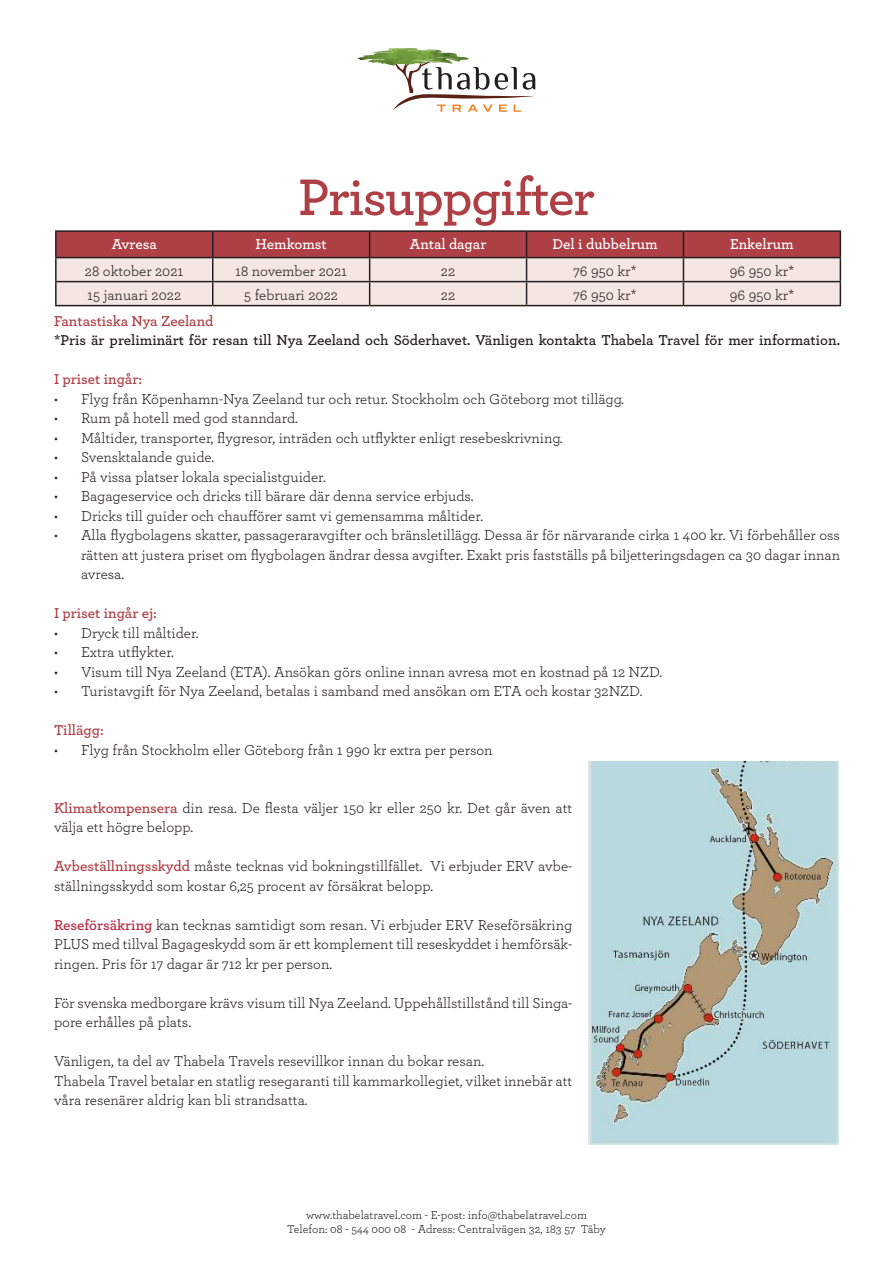
<style>
.page{position:relative;width:893px;height:1263px;background:#fff}
.page>*{position:absolute;margin:0;border:0;box-sizing:border-box;transform-origin:0 0}
.t1{font:600 54px "Archer Pro";letter-spacing:-.025em;color:#ad3f45}
.t2{font:15px/19.5px "Archer Pro";color:#231f20}
.t3{font:600 15px "Archer Pro";color:#231f20}
.t4{font:600 15px "Archer Pro";color:#ad3f45}
.t5{font:600 15px "Archer Pro";color:#fff}
.t6{font:12px/14.4px "Archer Pro";color:#231f20;text-align:center}
.s1{font-weight:600;color:#ad3f45}
.s2{font-weight:600;color:#b62841}
</style>
<div class="page">
<img style="left:589px;top:761px;width:250px;height:383px">
<img style="left:357px;top:48px;width:61px;height:12px">
<svg style="left:365px;top:49px;width:170px;height:63px"></svg>
<hr style="left:55px;top:230px;width:158px;height:2px;background:#231f20">
<hr style="left:55px;top:232px;width:2px;height:25px;background:#231f20">
<hr style="left:213px;top:230px;width:157px;height:2px;background:#231f20">
<hr style="left:370px;top:230px;width:157px;height:2px;background:#231f20">
<hr style="left:527px;top:230px;width:156px;height:2px;background:#231f20">
<hr style="left:683px;top:230px;width:158px;height:2px;background:#231f20">
<hr style="left:55px;top:257px;width:158px;height:1px;background:#231f20">
<hr style="left:55px;top:258px;width:2px;height:23px;background:#231f20">
<hr style="left:55px;top:281px;width:158px;height:1px;background:#231f20">
<hr style="left:55px;top:282px;width:2px;height:23px;background:#231f20">
<svg style="left:56px;top:231px;width:785px;height:74px;background:#cea1a1"></svg>
<hr style="left:55px;top:305px;width:158px;height:1px;background:#231f20">
<hr style="left:213px;top:305px;width:157px;height:1px;background:#231f20">
<hr style="left:370px;top:305px;width:157px;height:1px;background:#231f20">
<hr style="left:527px;top:305px;width:156px;height:1px;background:#231f20">
<hr style="left:683px;top:305px;width:158px;height:1px;background:#231f20">
<h1 class="t1" style="left:298px;top:157px;width:298px">Prisuppgifter</h1>
<p class="t5" style="left:112px;top:233px;width:47px">Avresa</p>
<p class="t5" style="left:256px;top:233px;width:73px">Hemkomst</p>
<p class="t5" style="left:410px;top:233px;width:78px">Antal dagar</p>
<p class="t5" style="left:552px;top:233px;width:107px">Del i dubbelrum</p>
<p class="t5" style="left:730px;top:233px;width:65px">Enkelrum</p>
<p class="t2" style="left:85px;top:260px;width:100px">28 oktober 2021</p>
<p class="t2" style="left:235px;top:260px;width:113px">18 november 2021</p>
<p class="t2" style="left:441px;top:260px;width:16px">22</p>
<p class="t2" style="left:573px;top:260px;width:65px">76 950 kr*</p>
<p class="t2" style="left:730px;top:260px;width:66px">96 950 kr*</p>
<p class="t2" style="left:87px;top:284px;width:95px">15 januari 2022</p>
<p class="t2" style="left:244px;top:284px;width:95px">5 februari 2022</p>
<p class="t2" style="left:441px;top:284px;width:16px">22</p>
<p class="t2" style="left:573px;top:284px;width:65px">76 950 kr*</p>
<p class="t2" style="left:730px;top:284px;width:66px">96 950 kr*</p>
<p class="t4" style="left:54px;top:309px;width:161px">Fantastiska Nya Zeeland</p>
<p class="t3" style="left:54px;top:329px;width:788px">*Pris är preliminärt för resan till Nya Zeeland och Söderhavet. Vänligen kontakta Thabela Travel för mer information.</p>
<p class="t4" style="left:54px;top:368px;width:90px">I priset ingår:</p>
<p class="t2" style="left:54px;top:388px;width:571px">• Flyg från Köpenhamn-Nya Zeeland tur och retur. Stockholm och Göteborg mot tillägg.</p>
<p class="t2" style="left:54px;top:408px;width:246px">• Rum på hotell med god stanndard.</p>
<p class="t2" style="left:54px;top:427px;width:510px">• Måltider, transporter, flygresor, inträden och utflykter enligt resebeskrivning.</p>
<p class="t2" style="left:54px;top:447px;width:162px">• Svensktalande guide.</p>
<p class="t2" style="left:54px;top:466px;width:273px">• På vissa platser lokala specialistguider.</p>
<p class="t2" style="left:54px;top:486px;width:421px">• Bagageservice och dricks till bärare där denna service erbjuds.</p>
<p class="t2" style="left:54px;top:505px;width:431px">• Dricks till guider och chaufförer samt vi gemensamma måltider.</p>
<p class="t2" style="left:81px;top:525px;width:761px;text-align:justify;text-indent:-27px">• Alla flygbolagens skatter, passageraravgifter och bränsletillägg. Dessa är för närvarande cirka 1 400 kr. Vi förbehåller oss rätten att justera priset om flygbolagen ändrar dessa avgifter. Exakt pris fastställs på biljetteringsdagen ca 30 dagar innan avresa.</p>
<p class="t4" style="left:54px;top:602px;width:104px">I priset ingår ej:</p>
<p class="t2" style="left:54px;top:622px;width:146px">• Dryck till måltider.</p>
<p class="t2" style="left:54px;top:642px;width:121px">• Extra utflykter.</p>
<p class="t2" style="left:54px;top:661px;width:610px">• Visum till Nya Zeeland (ETA). Ansökan görs online innan avresa mot en kostnad på 12 NZD.</p>
<p class="t2" style="left:54px;top:681px;width:590px">• Turistavgift för Nya Zeeland, betalas i samband med ansökan om ETA och kostar 32NZD.</p>
<p class="t4" style="left:54px;top:719px;width:51px">Tillägg:</p>
<p class="t2" style="left:54px;top:739px;width:440px">• Flyg från Stockholm eller Göteborg från 1 990 kr extra per person</p>
<p class="t2" style="left:54px;top:797px;width:520px"><span class="s1">Klimatkompensera</span> din resa. De flesta väljer 150 kr eller 250 kr. Det går även att välja ett högre belopp.</p>
<p class="t2" style="left:54px;top:856px;width:520px"><span class="s1">Avbeställningsskydd</span> måste tecknas vid bokningstillfället. Vi erbjuder ERV avbe&shy;ställningsskydd som kostar 6,25 procent av försäkrat belopp.</p>
<p class="t2" style="left:54px;top:914px;width:520px;text-align:justify"><span class="s2">Reseförsäkring</span> kan tecknas samtidigt som resan. Vi erbjuder ERV Reseförsäkring PLUS med tillval Bagageskydd som är ett komplement till reseskyddet i hemförsäk&shy;ringen. Pris för 17 dagar är 712 kr per person.</p>
<p class="t2" style="left:54px;top:992px;width:520px">För svenska medborgare krävs visum till Nya Zeeland. Uppehållstillstånd till Singa&shy;pore erhålles på plats.</p>
<p class="t2" style="left:54px;top:1051px;width:520px">Vänligen, ta del av Thabela Travels resevillkor innan du bokar resan.<br>Thabela Travel betalar en statlig resegaranti till kammarkollegiet, vilket innebär att våra resenärer aldrig kan bli strandsatta.</p>
<p class="t6" style="left:287px;top:1207px;width:320px">www.thabelatravel.com - E-post: info@thabelatravel.com<br>Telefon: 08 - 544 000 08 - Adress: Centralvägen 32, 183 57 Täby</p>
</div>
